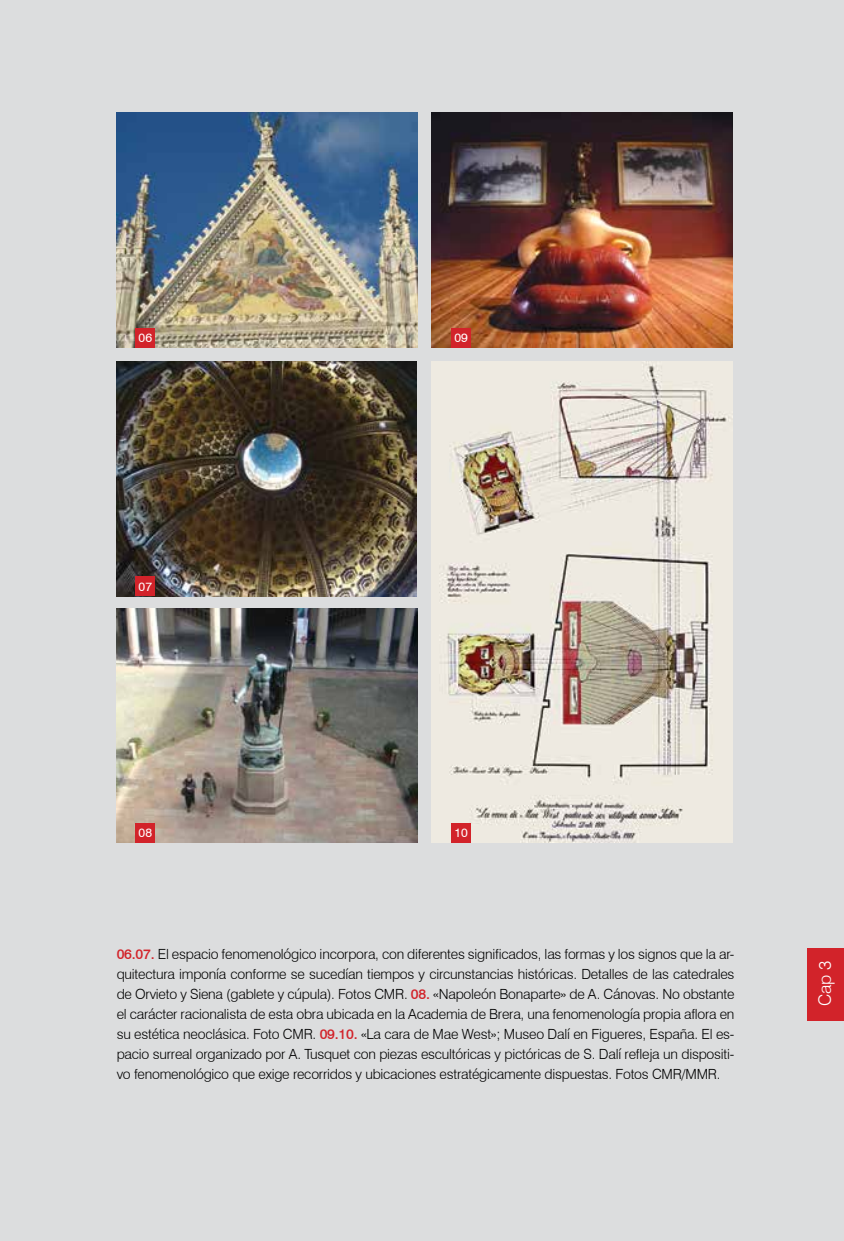
<style>
.page{position:relative;width:844px;height:1241px;background:#fff}
.page>*{position:absolute;margin:0;border:0;box-sizing:border-box;transform-origin:0 0}
.t1{font:300 17.5px "Swiss 721 BT";color:#fff}
.t2{font:300 14px/20.1px "Swiss 721 BT";letter-spacing:-.015em;color:#000;text-align:justify}
.t3{font:12.25px "Swiss 721 BT";color:#fff}
.s1{font-weight:500;color:#d2232a}
</style>
<div class="page">
<div style="left:0;top:0;width:843px;height:1240px;background:#dcddde"></div>
<div style="left:806px;top:947px;width:37px;height:73px;background:#d2232a"></div>
<img style="left:117px;top:112px;width:300px;height:235px">
<img style="left:117px;top:361px;width:299px;height:235px">
<img style="left:117px;top:608px;width:300px;height:234px">
<img style="left:432px;top:361px;width:300px;height:481px">
<img style="left:432px;top:112px;width:300px;height:235px">
<div style="left:135px;top:328px;width:20px;height:19px;background:#d2232a"></div>
<div style="left:451px;top:328px;width:19px;height:19px;background:#d2232a"></div>
<div style="left:135px;top:576px;width:20px;height:20px;background:#d2232a"></div>
<div style="left:135px;top:823px;width:20px;height:19px;background:#d2232a"></div>
<div style="left:451px;top:823px;width:19px;height:19px;background:#d2232a"></div>
<p class="t3" style="left:139px;top:330px;width:15px">06</p>
<p class="t3" style="left:454px;top:330px;width:15px">09</p>
<p class="t3" style="left:139px;top:578px;width:15px">07</p>
<p class="t3" style="left:139px;top:825px;width:15px">08</p>
<p class="t3" style="left:454px;top:825px;width:15px">10</p>
<p class="t2" style="left:117px;top:943px;width:619px"><span class="s1">06.07.</span> El espacio fenomenológico incorpora, con diferentes significados, las formas y los signos que la ar&shy;quitectura imponía conforme se sucedían tiempos y circunstancias históricas. Detalles de las catedrales de Orvieto y Siena (gablete y cúpula). Fotos CMR. <span class="s1">08.</span> «Napoleón Bonaparte» de A. Cánovas. No obstante el carácter racionalista de esta obra ubicada en la Academia de Brera, una fenomenología propia aflora en su estética neoclásica. Foto CMR. <span class="s1">09.10.</span> «La cara de Mae West»; Museo Dalí en Figueres, España. El es&shy;pacio surreal organizado por A. Tusquet con piezas escultóricas y pictóricas de S. Dalí refleja un dispositi&shy;vo fenomenológico que exige recorridos y ubicaciones estratégicamente dispuestas. Fotos CMR/MMR.</p>
<p class="t1" style="left:814px;top:1006px;width:47px;rotate:-90deg">Cap 3</p>
</div>
